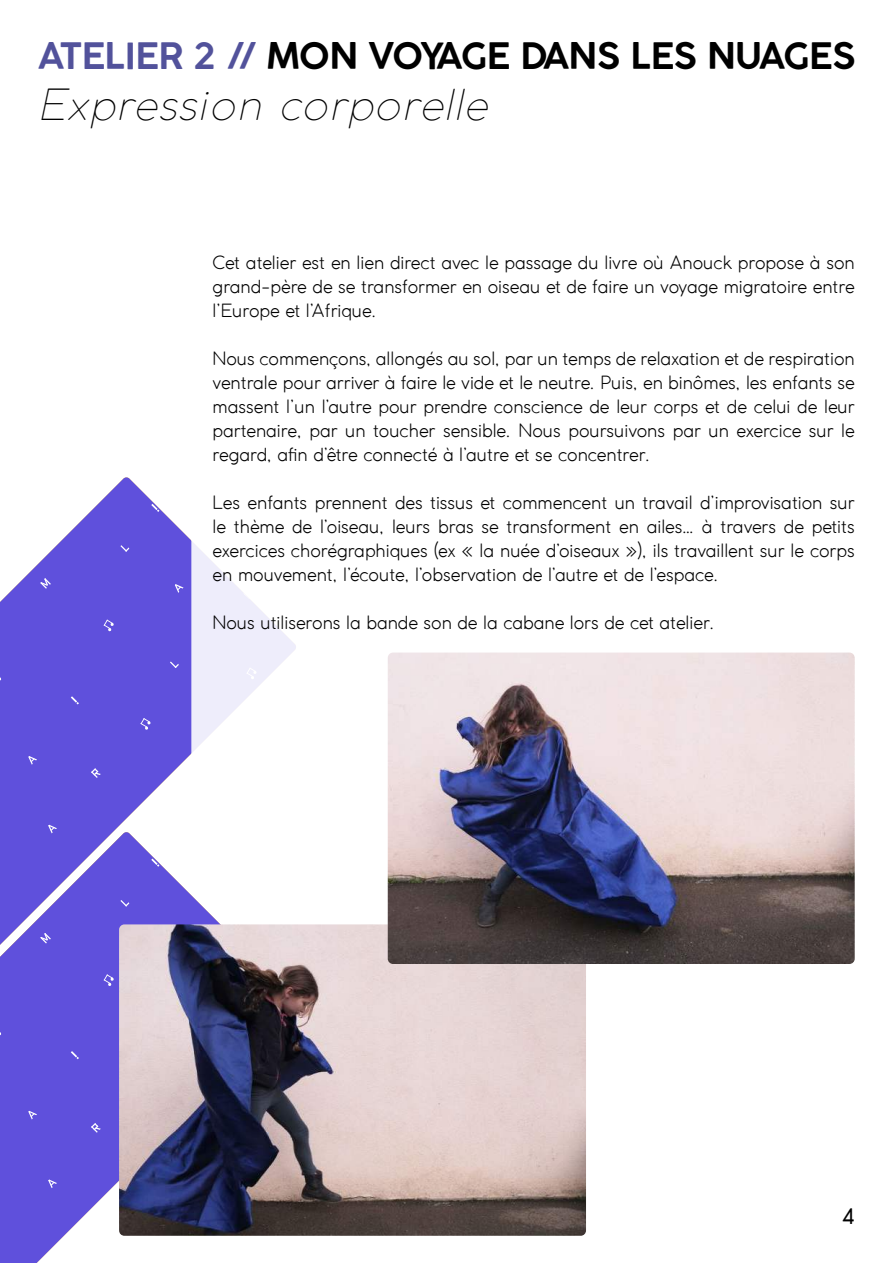
<style>
.page{position:relative;width:893px;height:1263px;background:#fff}
.page>*{position:absolute;margin:0;border:0;box-sizing:border-box;transform-origin:0 0}
.t1{font:italic 200 42px "Coco Gothic";letter-spacing:.05em;color:#000}
.t2{font:700 36px "Coco Gothic";letter-spacing:-.01em;color:#000}
.t3{font:21px "Coco Gothic";color:#000}
.t4{font:300 18px/24px "Coco Gothic";color:#000;text-align:justify}
.s1{color:#52529b}
</style>
<div class="page">
<svg style="left:0;top:477px;width:191px;height:355px;fill:#5f50dc"></svg>
<svg style="left:28px;top:756px;width:9px;height:9px"></svg>
<svg style="left:48px;top:825px;width:9px;height:7px"></svg>
<svg style="left:91px;top:768px;width:10px;height:10px"></svg>
<svg style="left:71px;top:696px;width:8px;height:8px"></svg>
<svg style="left:40px;top:578px;width:11px;height:11px"></svg>
<svg style="left:175px;top:584px;width:9px;height:9px"></svg>
<svg style="left:120px;top:545px;width:9px;height:7px"></svg>
<svg style="left:170px;top:661px;width:9px;height:7px"></svg>
<svg style="left:44px;top:505px;width:8px;height:8px"></svg>
<svg style="left:104px;top:620px;width:10px;height:11px"></svg>
<svg style="left:151px;top:504px;width:8px;height:8px"></svg>
<svg style="left:141px;top:718px;width:10px;height:12px"></svg>
<svg style="left:0;top:832px;width:220px;height:431px;fill:#5f50dc"></svg>
<svg style="left:28px;top:1111px;width:9px;height:8px"></svg>
<svg style="left:69px;top:1250px;width:10px;height:10px"></svg>
<svg style="left:117px;top:1186px;width:2px;height:8px"></svg>
<svg style="left:48px;top:1179px;width:9px;height:9px"></svg>
<svg style="left:91px;top:1123px;width:10px;height:10px"></svg>
<svg style="left:71px;top:1051px;width:8px;height:8px"></svg>
<svg style="left:40px;top:933px;width:11px;height:10px"></svg>
<svg style="left:120px;top:900px;width:9px;height:6px"></svg>
<svg style="left:44px;top:860px;width:8px;height:8px"></svg>
<svg style="left:104px;top:974px;width:10px;height:12px"></svg>
<svg style="left:151px;top:858px;width:8px;height:9px"></svg>
<div style="left:191px;top:210px;width:612px;height:657px;background:#fff;border-radius:4px"></div>
<img style="left:119px;top:924px;width:467px;height:312px">
<img style="left:388px;top:652px;width:467px;height:312px">
<h2 class="t2" style="left:38px;top:41px;width:818px"><span class="s1">ATELIER 2 //</span> MON VOYAGE DANS LES NUAGES</h2>
<h1 class="t1" style="left:38px;top:88px;width:449px">Expression corporelle</h1>
<p class="t4" style="left:213px;top:251px;width:644px">Cet atelier est en lien direct avec le passage du livre où Anouck propose à son grand-père de se transformer en oiseau et de faire un voyage migratoire entre l’Europe et l’Afrique.</p>
<p class="t4" style="left:213px;top:347px;width:644px">Nous commençons, allongés au sol, par un temps de relaxation et de respiration ventrale pour arriver à faire le vide et le neutre. Puis, en binômes, les enfants se massent l’un l’autre pour prendre conscience de leur corps et de celui de leur partenaire, par un toucher sensible. Nous poursuivons par un exercice sur le regard, a昀椀n d’être connecté à l’autre et se concentrer.</p>
<p class="t4" style="left:213px;top:491px;width:644px">Les enfants prennent des tissus et commencent un travail d’improvisation sur le thème de l’oiseau, leurs bras se transforment en ailes… à travers de petits exercices chorégraphiques (ex « la nuée d’oiseaux »), ils travaillent sur le corps en mouvement, l’écoute, l’observation de l’autre et de l’espace.</p>
<p class="t4" style="left:213px;top:611px;width:503px">Nous utiliserons la bande son de la cabane lors de cet atelier.</p>
<p class="t3" style="left:842px;top:1208px;width:15px">4</p>
</div>
